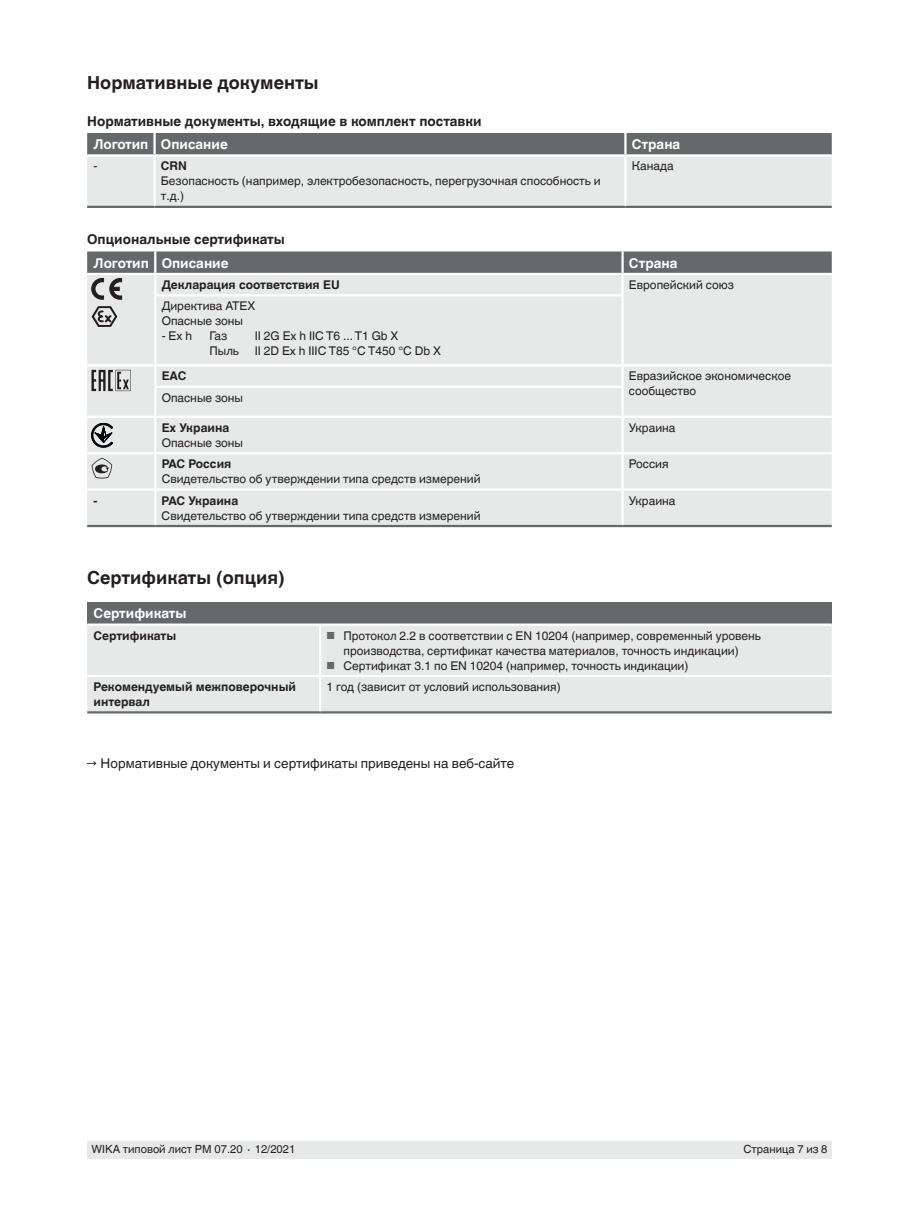
<style>
.page{position:relative;width:919px;height:1214px;background:#fff}
.page>*{position:absolute;margin:0;border:0;box-sizing:border-box;transform-origin:0 0}
.t1{font:700 18px "Helvetica World";color:#231f20}
.t2{font:700 13.5px "Helvetica World";color:#231f20}
.t3{font:700 13.5px "Helvetica World";color:#fff}
.t4{font:13.5px "Helvetica World";color:#231f20}
.t5{font:12px/15px "Helvetica World";color:#231f20}
.t6{font:700 12px/15px "Helvetica World";color:#231f20}
.t7{font:11.25px "Helvetica World";color:#231f20}
.s1{font-size:10.2px;color:#666969}
</style>
<div class="page">
<div style="left:87px;top:1140px;width:744px;height:18px;background:#e7e9e8"></div>
<svg style="left:87px;top:1140px;width:744px;height:1px"></svg>
<svg style="left:87px;top:133px;width:744px;height:73px;background:#bfc2c1"></svg>
<hr style="left:625px;top:154px;width:206px;height:3px;background:#fff">
<hr style="left:87px;top:154px;width:67px;height:3px;background:#fff">
<hr style="left:87px;top:206px;width:67px;height:2px;background:#666969">
<hr style="left:154px;top:206px;width:471px;height:2px;background:#666969">
<hr style="left:625px;top:206px;width:206px;height:2px;background:#666969">
<hr style="left:153px;top:133px;width:3px;height:21px;background:#fff">
<hr style="left:624px;top:133px;width:2px;height:21px;background:#fff">
<hr style="left:154px;top:154px;width:471px;height:3px;background:#fff">
<hr style="left:624px;top:157px;width:2px;height:49px;background:#fff">
<hr style="left:153px;top:157px;width:3px;height:49px;background:#fff">
<div style="left:87px;top:299px;width:744px;height:189px;background:#e7e9e8"></div>
<div style="left:87px;top:491px;width:744px;height:34px;background:#e7e9e8"></div>
<hr style="left:155px;top:364px;width:467px;height:2px;background:#fff">
<hr style="left:154px;top:386px;width:469px;height:2px;background:#fff">
<hr style="left:154px;top:491px;width:2px;height:34px;background:#fff">
<hr style="left:621px;top:491px;width:2px;height:34px;background:#fff">
<hr style="left:87px;top:416px;width:68px;height:2px;background:#fff">
<hr style="left:155px;top:416px;width:467px;height:2px;background:#fff">
<hr style="left:622px;top:416px;width:209px;height:2px;background:#fff">
<hr style="left:154px;top:296px;width:2px;height:68px;background:#fff">
<hr style="left:154px;top:418px;width:2px;height:34px;background:#fff">
<hr style="left:621px;top:418px;width:2px;height:34px;background:#fff">
<hr style="left:621px;top:296px;width:2px;height:68px;background:#fff">
<hr style="left:87px;top:364px;width:68px;height:2px;background:#fff">
<hr style="left:154px;top:366px;width:2px;height:20px;background:#fff">
<hr style="left:154px;top:388px;width:2px;height:28px;background:#fff">
<hr style="left:622px;top:364px;width:209px;height:2px;background:#fff">
<hr style="left:621px;top:366px;width:2px;height:20px;background:#fff">
<hr style="left:621px;top:388px;width:2px;height:28px;background:#fff">
<hr style="left:87px;top:525px;width:68px;height:2px;background:#666969">
<hr style="left:155px;top:525px;width:467px;height:2px;background:#666969">
<hr style="left:622px;top:525px;width:209px;height:2px;background:#666969">
<hr style="left:87px;top:452px;width:68px;height:2px;background:#fff">
<hr style="left:155px;top:452px;width:467px;height:2px;background:#fff">
<hr style="left:622px;top:452px;width:209px;height:2px;background:#fff">
<hr style="left:621px;top:454px;width:2px;height:34px;background:#fff">
<hr style="left:154px;top:454px;width:2px;height:34px;background:#fff">
<div style="left:87px;top:602px;width:744px;height:22px;background:#666969"></div>
<div style="left:87px;top:626px;width:744px;height:85px;background:#e7e9e8"></div>
<hr style="left:87px;top:623px;width:234px;height:3px;background:#fff">
<hr style="left:321px;top:623px;width:510px;height:3px;background:#fff">
<hr style="left:319px;top:626px;width:2px;height:49px;background:#fff">
<hr style="left:87px;top:711px;width:233px;height:2px;background:#666969">
<hr style="left:320px;top:711px;width:511px;height:2px;background:#666969">
<hr style="left:87px;top:675px;width:234px;height:2px;background:#fff">
<hr style="left:321px;top:675px;width:510px;height:2px;background:#fff">
<hr style="left:319px;top:677px;width:2px;height:34px;background:#fff">
<svg style="left:87px;top:251px;width:744px;height:48px;background:#aeb0b0"></svg>
<svg style="left:91px;top:306px;width:26px;height:21px"></svg>
<svg style="left:91px;top:370px;width:40px;height:21px"></svg>
<svg style="left:91px;top:423px;width:22px;height:24px"></svg>
<svg style="left:92px;top:458px;width:20px;height:21px"></svg>
<h1 class="t1" style="left:87px;top:73px;width:233px">Нормативные документы</h1>
<p class="t2" style="left:87px;top:113px;width:396px">Нормативные документы, входящие в комплект поставки</p>
<p class="t3" style="left:94px;top:136px;width:136px">Логотип Описание</p>
<p class="t3" style="left:631px;top:136px;width:50px">Страна</p>
<p class="t5" style="left:94px;top:159px;width:5px">-</p>
<p class="t6" style="left:161px;top:159px;width:27px">CRN</p>
<p class="t5" style="left:161px;top:174px;width:441px">Безопасность (например, электробезопасность, перегрузочная способность и т.д.)</p>
<p class="t5" style="left:631px;top:159px;width:43px">Канада</p>
<p class="t2" style="left:87px;top:231px;width:199px">Опциональные сертификаты</p>
<p class="t3" style="left:94px;top:255px;width:136px">Логотип Описание</p>
<p class="t3" style="left:629px;top:255px;width:50px">Страна</p>
<p class="t6" style="left:162px;top:277px;width:179px">Декларация соответствия EU</p>
<p class="t5" style="left:629px;top:277px;width:106px">Европейский союз</p>
<p class="t5" style="left:162px;top:299px;width:95px">Директива ATEX<br>Опасные зоны</p>
<p class="t5" style="left:162px;top:328px;width:32px">- Ex h</p>
<p class="t5" style="left:209px;top:328px;width:19px">Газ</p>
<p class="t5" style="left:255px;top:328px;width:145px">II 2G Ex h IIC T6 ... T1 Gb X</p>
<p class="t5" style="left:209px;top:343px;width:31px">Пыль</p>
<p class="t5" style="left:255px;top:343px;width:188px">II 2D Ex h IIIC T85 °C T450 °C Db X</p>
<p class="t6" style="left:162px;top:369px;width:26px">EAC</p>
<p class="t5" style="left:629px;top:369px;width:163px">Евразийское экономическое сообщество</p>
<p class="t5" style="left:162px;top:390px;width:83px">Опасные зоны</p>
<p class="t6" style="left:162px;top:420px;width:69px">Ex Украина</p>
<p class="t5" style="left:162px;top:435px;width:83px">Опасные зоны</p>
<p class="t5" style="left:629px;top:420px;width:48px">Украина</p>
<p class="t6" style="left:162px;top:456px;width:71px">PAC Россия</p>
<p class="t5" style="left:162px;top:471px;width:320px">Свидетельство об утверждении типа средств измерений</p>
<p class="t6" style="left:94px;top:493px;width:5px">-</p>
<p class="t6" style="left:162px;top:493px;width:78px">PAC Украина</p>
<p class="t5" style="left:162px;top:508px;width:320px">Свидетельство об утверждении типа средств измерений</p>
<p class="t5" style="left:629px;top:456px;width:41px">Россия</p>
<p class="t5" style="left:629px;top:493px;width:48px">Украина</p>
<h1 class="t1" style="left:87px;top:567px;width:199px">Сертификаты (опция)</h1>
<p class="t3" style="left:94px;top:605px;width:94px">Сертификаты</p>
<p class="t6" style="left:94px;top:628px;width:84px">Сертификаты</p>
<p class="t5" style="left:326px;top:628px;width:436px;text-align:center"><span class="s1">■</span> Протокол 2.2 в соответствии с EN 10204 (например, современный уровень производства, сертификат качества материалов, точность индикации)</p>
<p class="t5" style="left:326px;top:658px;width:363px"><span class="s1">■</span> Сертификат 3.1 по EN 10204 (например, точность индикации)</p>
<p class="t6" style="left:94px;top:679px;width:204px">Рекомендуемый межповерочный интервал</p>
<p class="t5" style="left:326px;top:679px;width:235px">1 год (зависит от условий использования)</p>
<p class="t4" style="left:87px;top:755px;width:428px">→ Нормативные документы и сертификаты приведены на веб-сайте</p>
<p class="t7" style="left:91px;top:1142px;width:205px">WIKA типовой лист PM 07.20 ∙ 12/2021</p>
<p class="t7" style="left:743px;top:1142px;width:86px">Страница 7 из 8</p>
</div>
